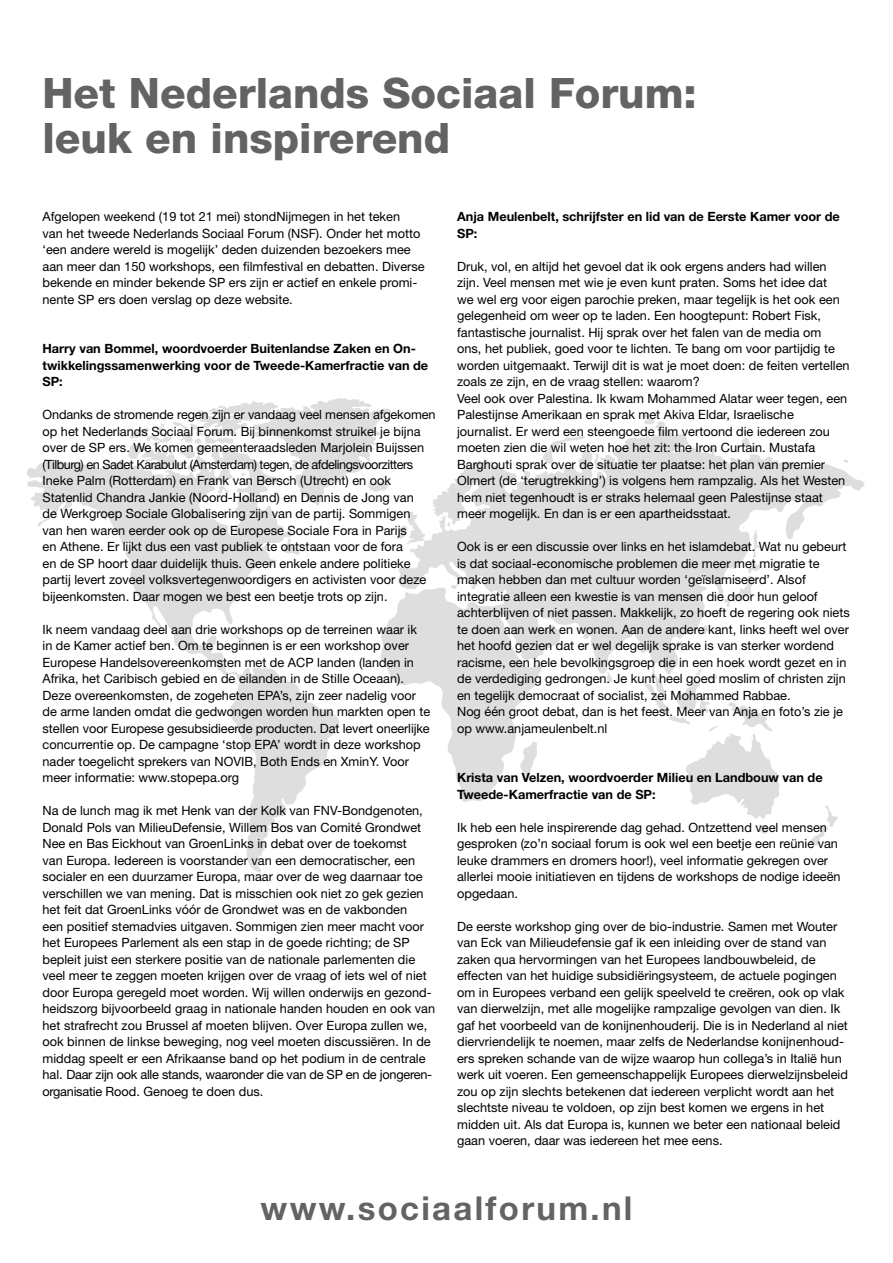
<style>
.page{position:relative;width:893px;height:1263px;background:#fff}
.page>*{position:absolute;margin:0;border:0;box-sizing:border-box;transform-origin:0 0}
.t1{font:800 42px/45px "Helvetica Neue";color:#636363}
.t2{font:700 33px "Helvetica Neue";letter-spacing:.07em;color:#636363}
.t3{font:12.75px/16.5px "Helvetica Neue";color:#000}
.t4{font:700 12.75px/16.5px "Helvetica Neue";color:#000}
</style>
<div class="page">
<svg style="left:27px;top:398px;width:838px;height:475px"></svg>
<h1 class="t1" style="left:43px;top:70px;width:656px">Het Nederlands Sociaal Forum: leuk en inspirerend</h1>
<p class="t3" style="left:43px;top:208px;width:384px">Afgelopen weekend (19 tot 21 mei) stondNijmegen in het teken<br>van het tweede Nederlands Sociaal Forum (NSF). Onder het motto ‘een andere wereld is mogelijk’ deden duizenden bezoekers mee aan meer dan 150 workshops, een filmfestival en debatten. Diverse bekende en minder bekende SP ers zijn er actief en enkele promi&shy;nente SP ers doen verslag op deze website.</p>
<p class="t4" style="left:43px;top:340px;width:387px">Harry van Bommel, woordvoerder Buitenlandse Zaken en On&shy;twikkelingssamenwerking voor de Tweede-Kamerfractie van de<br>SP:</p>
<p class="t3" style="left:43px;top:406px;width:395px">Ondanks de stromende regen zijn er vandaag veel mensen afgekomen op het Nederlands Sociaal Forum. Bij binnenkomst struikel je bijna over de SP ers. We komen gemeenteraadsleden Marjolein Buijssen (Tilburg) en Sadet Karabulut (Amsterdam) tegen, de afdelingsvoorzitters Ineke Palm (Rotterdam) en Frank van Bersch (Utrecht) en ook Statenlid Chandra Jankie (Noord-Holland) en Dennis de Jong van<br>de Werkgroep Sociale Globalisering zijn van de partij. Sommigen<br>van hen waren eerder ook op de Europese Sociale Fora in Parijs<br>en Athene. Er lijkt dus een vast publiek te ontstaan voor de fora<br>en de SP hoort daar duidelijk thuis. Geen enkele andere politieke partij levert zoveel volksvertegenwoordigers en activisten voor deze bijeenkomsten. Daar mogen we best een beetje trots op zijn.</p>
<p class="t3" style="left:43px;top:621px;width:389px">Ik neem vandaag deel aan drie workshops op de terreinen waar ik<br>in de Kamer actief ben. Om te beginnen is er een workshop over Europese Handelsovereenkomsten met de ACP landen (landen in Afrika, het Caribisch gebied en de eilanden in de Stille Oceaan).<br>Deze overeenkomsten, de zogeheten EPA’s, zijn zeer nadelig voor de arme landen omdat die gedwongen worden hun markten open te stellen voor Europese gesubsidieerde producten. Dat levert oneerlijke concurrentie op. De campagne ‘stop EPA’ wordt in deze workshop nader toegelicht sprekers van NOVIB, Both Ends en XminY. Voor meer informatie: www.stopepa.org</p>
<p class="t3" style="left:43px;top:802px;width:394px">Na de lunch mag ik met Henk van der Kolk van FNV-Bondgenoten, Donald Pols van MilieuDefensie, Willem Bos van Comité Grondwet Nee en Bas Eickhout van GroenLinks in debat over de toekomst<br>van Europa. Iedereen is voorstander van een democratischer, een socialer en een duurzamer Europa, maar over de weg daarnaar toe verschillen we van mening. Dat is misschien ook niet zo gek gezien het feit dat GroenLinks vóór de Grondwet was en de vakbonden<br>een positief stemadvies uitgaven. Sommigen zien meer macht voor het Europees Parlement als een stap in de goede richting; de SP bepleit juist een sterkere positie van de nationale parlementen die veel meer te zeggen moeten krijgen over de vraag of iets wel of niet door Europa geregeld moet worden. Wij willen onderwijs en gezond&shy;heidszorg bijvoorbeeld graag in nationale handen houden en ook van het strafrecht zou Brussel af moeten blijven. Over Europa zullen we, ook binnen de linkse beweging, nog veel moeten discussiëren. In de middag speelt er een Afrikaanse band op het podium in de centrale hal. Daar zijn ook alle stands, waaronder die van de SP en de jongeren&shy;organisatie Rood. Genoeg te doen dus.</p>
<p class="t4" style="left:457px;top:208px;width:384px">Anja Meulenbelt, schrijfster en lid van de Eerste Kamer voor de<br>SP:</p>
<p class="t3" style="left:457px;top:258px;width:394px">Druk, vol, en altijd het gevoel dat ik ook ergens anders had willen zijn. Veel mensen met wie je even kunt praten. Soms het idee dat<br>we wel erg voor eigen parochie preken, maar tegelijk is het ook een gelegenheid om weer op te laden. Een hoogtepunt: Robert Fisk, fantastische journalist. Hij sprak over het falen van de media om<br>ons, het publiek, goed voor te lichten. Te bang om voor partijdig te worden uitgemaakt. Terwijl dit is wat je moet doen: de feiten vertellen zoals ze zijn, en de vraag stellen: waarom?<br>Veel ook over Palestina. Ik kwam Mohammed Alatar weer tegen, een Palestijnse Amerikaan en sprak met Akiva Eldar, Israelische journalist. Er werd een steengoede film vertoond die iedereen zou moeten zien die wil weten hoe het zit: the Iron Curtain. Mustafa Barghouti sprak over de situatie ter plaatse: het plan van premier Olmert (de ‘terugtrekking’) is volgens hem rampzalig. Als het Westen hem niet tegenhoudt is er straks helemaal geen Palestijnse staat meer mogelijk. En dan is er een apartheidsstaat.</p>
<p class="t3" style="left:457px;top:538px;width:394px">Ook is er een discussie over links en het islamdebat. Wat nu gebeurt is dat sociaal-economische problemen die meer met migratie te maken hebben dan met cultuur worden ‘geïslamiseerd’. Alsof integratie alleen een kwestie is van mensen die door hun geloof achterblijven of niet passen. Makkelijk, zo hoeft de regering ook niets te doen aan werk en wonen. Aan de andere kant, links heeft wel over het hoofd gezien dat er wel degelijk sprake is van sterker wordend racisme, een hele bevolkingsgroep die in een hoek wordt gezet en in de verdediging gedrongen. Je kunt heel goed moslim of christen zijn en tegelijk democraat of socialist, zei Mohammed Rabbae.<br>Nog één groot debat, dan is het feest. Meer van Anja en foto’s zie je op www.anjameulenbelt.nl</p>
<p class="t4" style="left:457px;top:769px;width:367px">Krista van Velzen, woordvoerder Milieu en Landbouw van de<br>Tweede-Kamerfractie van de SP:</p>
<p class="t3" style="left:457px;top:819px;width:385px">Ik heb een hele inspirerende dag gehad. Ontzettend veel mensen gesproken (zo’n sociaal forum is ook wel een beetje een reünie van leuke drammers en dromers hoor!), veel informatie gekregen over allerlei mooie initiatieven en tijdens de workshops de nodige ideeën opgedaan.</p>
<p class="t3" style="left:457px;top:918px;width:392px">De eerste workshop ging over de bio-industrie. Samen met Wouter van Eck van Milieudefensie gaf ik een inleiding over de stand van zaken qua hervormingen van het Europees landbouwbeleid, de effecten van het huidige subsidiëringsysteem, de actuele pogingen om in Europees verband een gelijk speelveld te creëren, ook op vlak van dierwelzijn, met alle mogelijke rampzalige gevolgen van dien. Ik gaf het voorbeeld van de konijnenhouderij. Die is in Nederland al niet diervriendelijk te noemen, maar zelfs de Nederlandse konijnenhoud&shy;ers spreken schande van de wijze waarop hun collega’s in Italië hun werk uit voeren. Een gemeenschappelijk Europees dierwelzijnsbeleid zou op zijn slechts betekenen dat iedereen verplicht wordt aan het slechtste niveau te voldoen, op zijn best komen we ergens in het midden uit. Als dat Europa is, kunnen we beter een nationaal beleid gaan voeren, daar was iedereen het mee eens.</p>
<h2 class="t2" style="left:260px;top:1188px;width:373px">www.sociaalforum.nl</h2>
</div>
